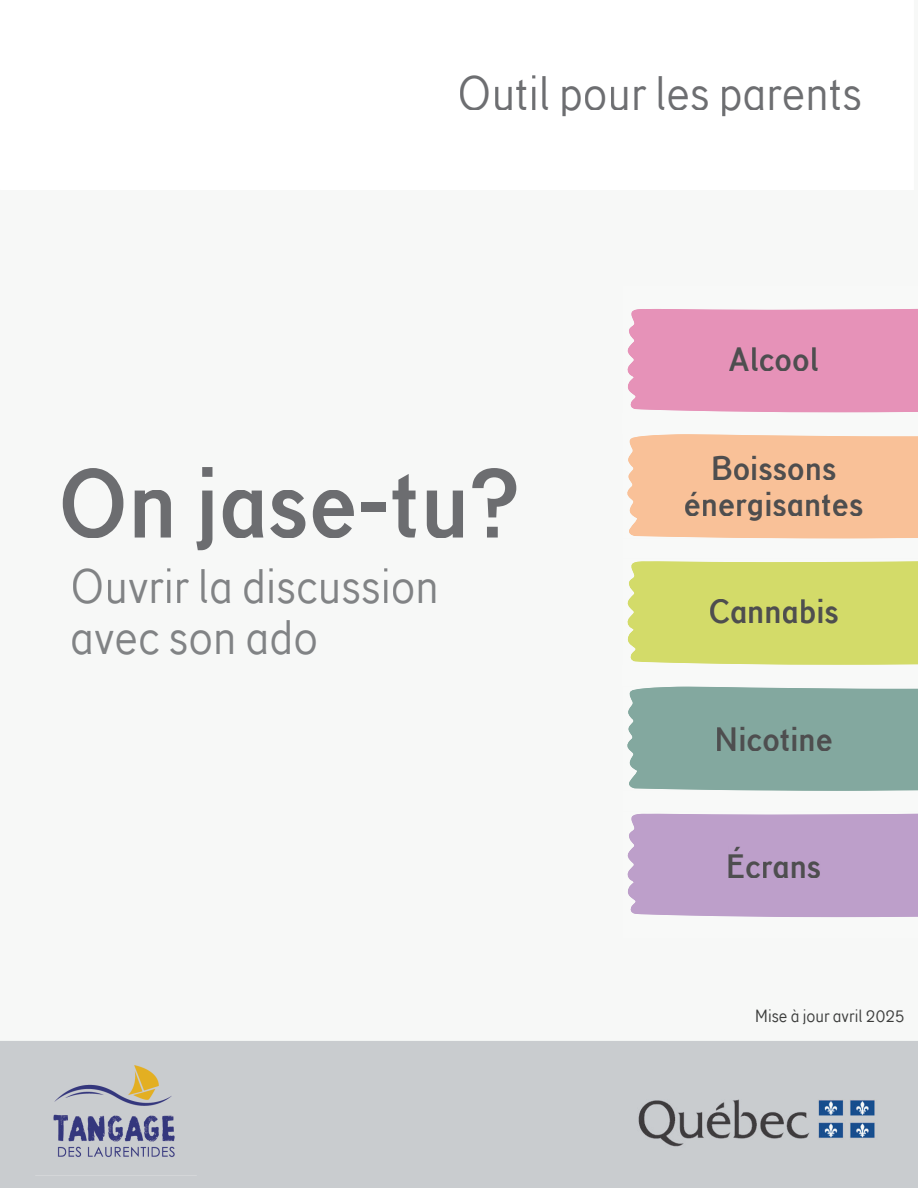
<style>
.page{position:relative;width:918px;height:1188px;background:#f7f8f7}
.page>*{position:absolute;margin:0;border:0;box-sizing:border-box;transform-origin:0 0}
.t1{font:700 97.8px "TT Corals";color:#6c6d70}
.t2{font:49.35px/50.7px "TT Corals";color:#818385}
.t3{font:49.35px "TT Corals";color:#6d6e71}
.t4{font:700 34.35px/36.2px "TT Corals";color:#4e4e4f;text-align:center}
.t5{font:18px "TT Corals";color:#3b3c3b}
</style>
<div class="page">
<div style="left:460px;top:75px;width:29px;height:35px;background:#fff"></div>
<div style="left:495px;top:86px;width:17px;height:24px;background:#fff"></div>
<div style="left:516px;top:79px;width:11px;height:31px;background:#fff"></div>
<hr style="left:532px;top:75px;width:3px;height:35px;background:#fff">
<div style="left:543px;top:75px;width:5px;height:35px;background:#fff"></div>
<div style="left:563px;top:86px;width:18px;height:30px;background:#fff"></div>
<div style="left:585px;top:86px;width:20px;height:24px;background:#fff"></div>
<div style="left:611px;top:86px;width:17px;height:24px;background:#fff"></div>
<div style="left:634px;top:86px;width:12px;height:24px;background:#fff"></div>
<div style="left:659px;top:75px;width:6px;height:35px;background:#fff"></div>
<div style="left:669px;top:86px;width:19px;height:24px;background:#fff"></div>
<div style="left:692px;top:86px;width:16px;height:24px;background:#fff"></div>
<div style="left:722px;top:86px;width:18px;height:30px;background:#fff"></div>
<div style="left:745px;top:86px;width:19px;height:24px;background:#fff"></div>
<div style="left:770px;top:86px;width:12px;height:24px;background:#fff"></div>
<div style="left:784px;top:86px;width:19px;height:24px;background:#fff"></div>
<div style="left:809px;top:86px;width:16px;height:24px;background:#fff"></div>
<div style="left:830px;top:79px;width:10px;height:31px;background:#fff"></div>
<div style="left:844px;top:86px;width:16px;height:24px;background:#fff"></div>
<div style="left:627px;top:309px;width:291px;height:104px;background:#e692b8"></div>
<div style="left:729px;top:347px;width:20px;height:24px;background:#e692b8"></div>
<div style="left:752px;top:347px;width:6px;height:24px;background:#e692b8"></div>
<div style="left:760px;top:354px;width:14px;height:17px;background:#e692b8"></div>
<div style="left:776px;top:354px;width:15px;height:17px;background:#e692b8"></div>
<div style="left:794px;top:354px;width:14px;height:17px;background:#e692b8"></div>
<div style="left:812px;top:347px;width:6px;height:24px;background:#e692b8"></div>
<svg style="left:627px;top:434px;width:291px;height:231px;background:#e8d38f"></svg>
<svg style="left:627px;top:686px;width:291px;height:231px;background:#abaebd"></svg>
<div style="left:0;top:1041px;width:918px;height:147px;background:#c9cccf"></div>
<img style="left:614px;top:1076px;width:284px;height:86px">
<img style="left:35px;top:1049px;width:161px;height:126px">
<hr style="left:614px;top:1162px;width:284px;height:1px;background:#c9cccf">
<h2 class="t3" style="left:457px;top:63px;width:406px">Outil pour les parents</h2>
<h1 class="t1" style="left:58px;top:445px;width:464px">On jase-tu?</h1>
<h2 class="t2" style="left:70px;top:562px;width:370px">Ouvrir la discussion avec son ado</h2>
<p class="t4" style="left:729px;top:342px;width:91px">Alcool</p>
<p class="t4" style="left:684px;top:451px;width:181px">Boissons énergisantes</p>
<p class="t4" style="left:708px;top:594px;width:132px">Cannabis</p>
<p class="t4" style="left:714px;top:721px;width:120px">Nicotine</p>
<p class="t4" style="left:726px;top:849px;width:97px">Écrans</p>
<p class="t5" style="left:755px;top:1005px;width:151px">Mise à jour avril 2025</p>
</div>
